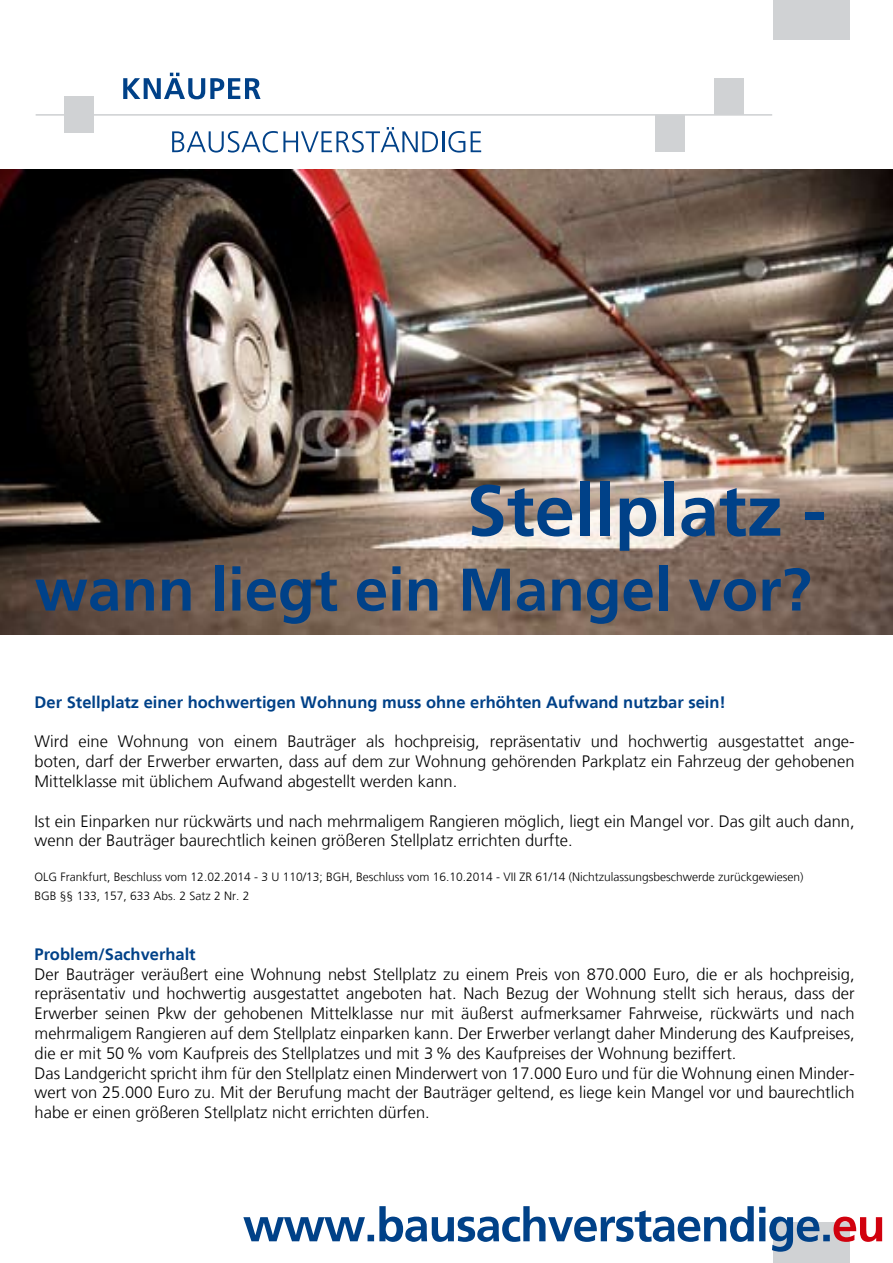
<style>
.page{position:relative;width:893px;height:1263px;background:#fff}
.page>*{position:absolute;margin:0;border:0;box-sizing:border-box;transform-origin:0 0}
.t1{font:700 72px "Frutiger LT";color:#004188}
.t2{font:700 60px "Frutiger LT";color:#004188}
.t3{font:300 16.5px/19.8px "Frutiger LT";color:#000}
.t4{font:700 16.5px "Frutiger LT";color:#004188}
.t5{font:300 12px/19.8px "Frutiger LT";color:#000}
</style>
<div class="page">
<img style="left:0;top:170px;width:893px;height:464px">
<div style="left:773px;top:1223px;width:77px;height:40px;background:#d0d2d4"></div>
<div style="left:773px;top:0;width:77px;height:40px;background:#d0d2d4"></div>
<svg style="left:172px;top:127px;width:266px;height:26px"></svg>
<hr style="left:442px;top:131px;width:2px;height:21px;background:#004188">
<svg style="left:448px;top:131px;width:17px;height:22px"></svg>
<svg style="left:471px;top:131px;width:10px;height:21px"></svg>
<hr style="left:36px;top:114px;width:736px;height:2px;background:#d0d2d4">
<div style="left:65px;top:96px;width:29px;height:37px;background:#d0d2d4"></div>
<div style="left:714px;top:78px;width:29px;height:37px;background:#d0d2d4"></div>
<svg style="left:123px;top:73px;width:138px;height:26px"></svg>
<div style="left:656px;top:115px;width:29px;height:37px;background:#d0d2d4"></div>
<svg style="left:243px;top:1206px;width:639px;height:46px"></svg>
<h1 class="t1" style="left:467px;top:468px;width:362px">Stellplatz -</h1>
<h2 class="t2" style="left:35px;top:554px;width:778px">wann liegt ein Mangel vor?</h2>
<p class="t4" style="left:35px;top:692px;width:693px">Der Stellplatz einer hochwertigen Wohnung muss ohne erhöhten Aufwand nutzbar sein!</p>
<p class="t3" style="left:35px;top:732px;width:821px;text-align:justify">Wird eine Wohnung von einem Bauträger als hochpreisig, repräsentativ und hochwertig ausgestattet ange&shy;boten, darf der Erwerber erwarten, dass auf dem zur Wohnung gehörenden Parkplatz ein Fahrzeug der gehobenen Mittelklasse mit üblichem Aufwand abgestellt werden kann.</p>
<p class="t3" style="left:35px;top:811px;width:821px">Ist ein Einparken nur rückwärts und nach mehrmaligem Rangieren möglich, liegt ein Mangel vor. Das gilt auch dann, wenn der Bauträger baurechtlich keinen größeren Stellplatz errichten durfte.</p>
<p class="t5" style="left:35px;top:867px;width:770px">OLG Frankfurt, Beschluss vom 12.02.2014 - 3 U 110/13; BGH, Beschluss vom 16.10.2014 - VII ZR 61/14 (Nichtzulassungsbeschwerde zurückgewiesen)<br>BGB §§ 133, 157, 633 Abs. 2 Satz 2 Nr. 2</p>
<p class="t4" style="left:35px;top:944px;width:163px">Problem/Sachverhalt</p>
<p class="t3" style="left:35px;top:964px;width:822px">Der Bauträger veräußert eine Wohnung nebst Stellplatz zu einem Preis von 870.000 Euro, die er als hochpreisig, repräsentativ und hochwertig ausgestattet angeboten hat. Nach Bezug der Wohnung stellt sich heraus, dass der Erwerber seinen Pkw der gehobenen Mittelklasse nur mit äußerst aufmerksamer Fahrweise, rückwärts und nach mehrmaligem Rangieren auf dem Stellplatz einparken kann. Der Erwerber verlangt daher Minderung des Kaufpreises, die er mit 50% vom Kaufpreis des Stellplatzes und mit 3% des Kaufpreises der Wohnung beziffert.<br>Das Landgericht spricht ihm für den Stellplatz einen Minderwert von 17.000 Euro und für die Wohnung einen Minder&shy;wert von 25.000 Euro zu. Mit der Berufung macht der Bauträger geltend, es liege kein Mangel vor und baurechtlich habe er einen größeren Stellplatz nicht errichten dürfen.</p>
</div>
